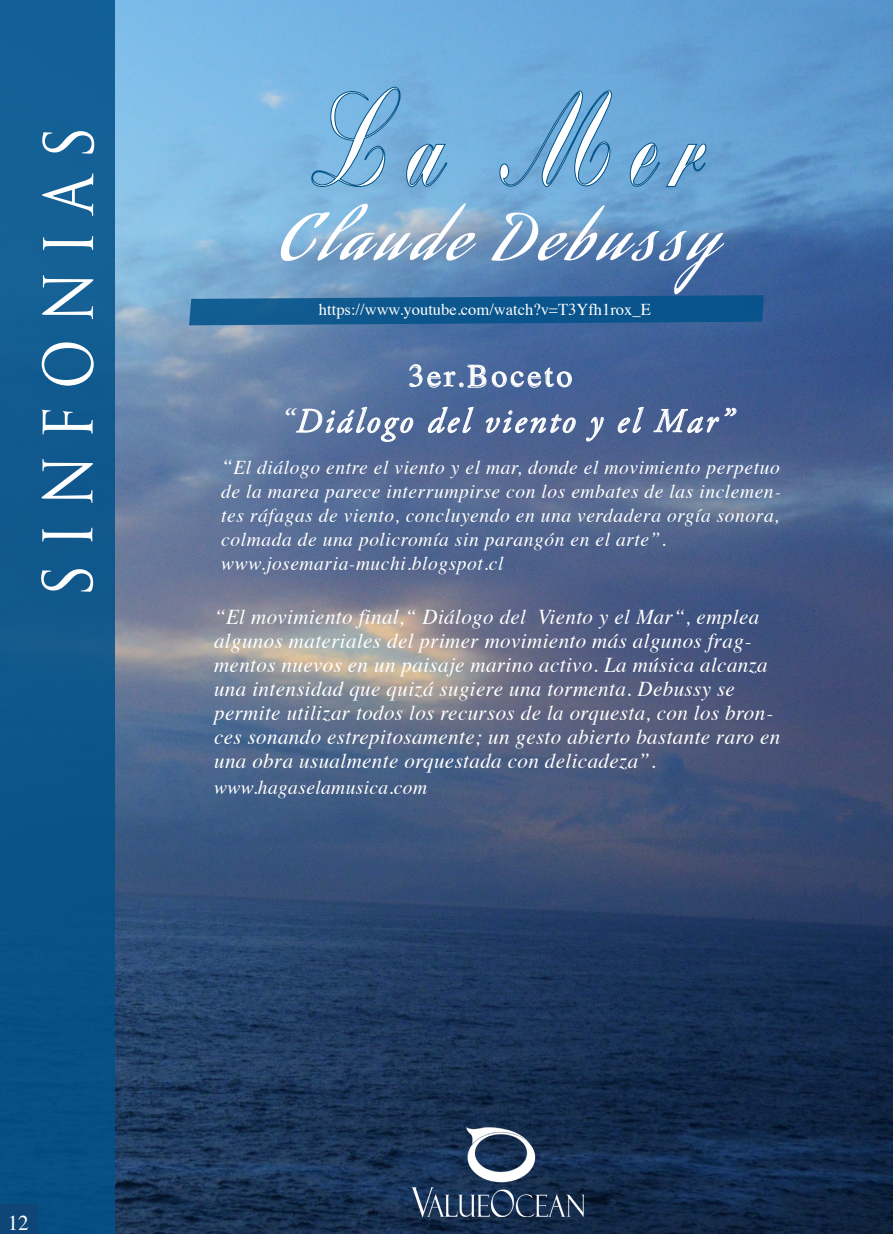
<style>
.page{position:relative;width:893px;height:1234px;background:#fff}
.page>*{position:absolute;margin:0;border:0;box-sizing:border-box;transform-origin:0 0}
.t1{font:134.1px "Bolina";color:#fff;scale:.92 1}
.t2{font:78px "Trajan Pro";color:#fff;scale:.79 1}
.t3{font:60.3px "Aguafina Script";letter-spacing:.085em;color:#fff;scale:1.27 1}
.t4{font:italic 34.65px "Adobe Garamond Pro";letter-spacing:.08em;color:#fff}
.t5{font:31.65px "Times";letter-spacing:.1em;color:#fff}
.t6{font:italic 21.15px/24.2px "Times";letter-spacing:.02em;color:#fff}
.t7{font:21.15px "Times";color:#fff}
.t8{font:italic 19.65px/24.2px "Times";letter-spacing:.03em;color:#fff}
.t9{font:16.65px "Times";color:#fff}
.s1{font-size:21.15px}
</style>
<div class="page">
<img style="left:114px;top:0;width:778px;height:1233px">
<div style="left:0;top:0;width:114px;height:1233px;background:#10588c"></div>
<div style="left:0;top:1204px;width:38px;height:29px;background:#0e4677"></div>
<svg style="left:189px;top:295px;width:574px;height:30px"></svg>
<svg style="left:409px;top:364px;width:77px;height:23px"></svg>
<svg style="left:492px;top:367px;width:80px;height:20px"></svg>
<svg style="left:296px;top:407px;width:117px;height:34px"></svg>
<svg style="left:428px;top:407px;width:46px;height:26px"></svg>
<svg style="left:486px;top:410px;width:90px;height:23px"></svg>
<svg style="left:586px;top:417px;width:18px;height:24px"></svg>
<svg style="left:618px;top:407px;width:26px;height:26px"></svg>
<svg style="left:654px;top:404px;width:65px;height:29px"></svg>
<svg style="left:725px;top:408px;width:11px;height:8px"></svg>
<img style="left:411px;top:1126px;width:173px;height:90px">
<svg style="left:311px;top:87px;width:89px;height:100px"></svg>
<svg style="left:406px;top:144px;width:41px;height:43px"></svg>
<svg style="left:499px;top:90px;width:113px;height:97px"></svg>
<svg style="left:630px;top:143px;width:30px;height:43px"></svg>
<svg style="left:666px;top:143px;width:40px;height:44px"></svg>
<h2 class="t2" style="left:15px;top:595px;width:597px;rotate:-90deg">s ni f o n ai s</h2>
<h1 class="t1" style="left:310px;top:67px;width:429px">La Mer</h1>
<h3 class="t3" style="left:279px;top:203px;width:346px">Claude Debussy</h3>
<p class="t9" style="left:319px;top:294px;width:333px">https://www.youtube.com/watch?v=T3Yfh1rox_E</p>
<h3 class="t5" style="left:408px;top:346px;width:165px">3er.Boceto</h3>
<h3 class="t4" style="left:280px;top:400px;width:453px">“Diálogo del viento y el Mar”</h3>
<p class="t8" style="left:221px;top:454px;width:562px"><span class="s1">“</span>El diálogo entre el viento y el mar, donde el movimiento perpetuo de la marea parece interrumpirse con los embates de las inclemen&shy;tes ráfagas de viento, concluyendo en una verdadera orgía sonora, colmada de una policromía sin parangón en el arte”. www.josemaria-muchi.blogspot.cl</p>
<p class="t6" style="left:214px;top:603px;width:568px">“El movimiento final,“ Diálogo del Viento y el Mar“, emplea algunos materiales del primer movimiento más algunos frag&shy;mentos nuevos en un paisaje marino activo. La música alcanza una intensidad que quizá sugiere una tormenta. Debussy se permite utilizar todos los recursos de la orquesta, con los bron&shy;ces sonando estrepitosamente; un gesto abierto bastante raro en una obra usualmente orquestada con delicadeza”.</p>
<p class="t8" style="left:214px;top:774px;width:215px">www.hagaselamusica.com</p>
<p class="t7" style="left:8px;top:1202px;width:22px">12</p>
</div>
